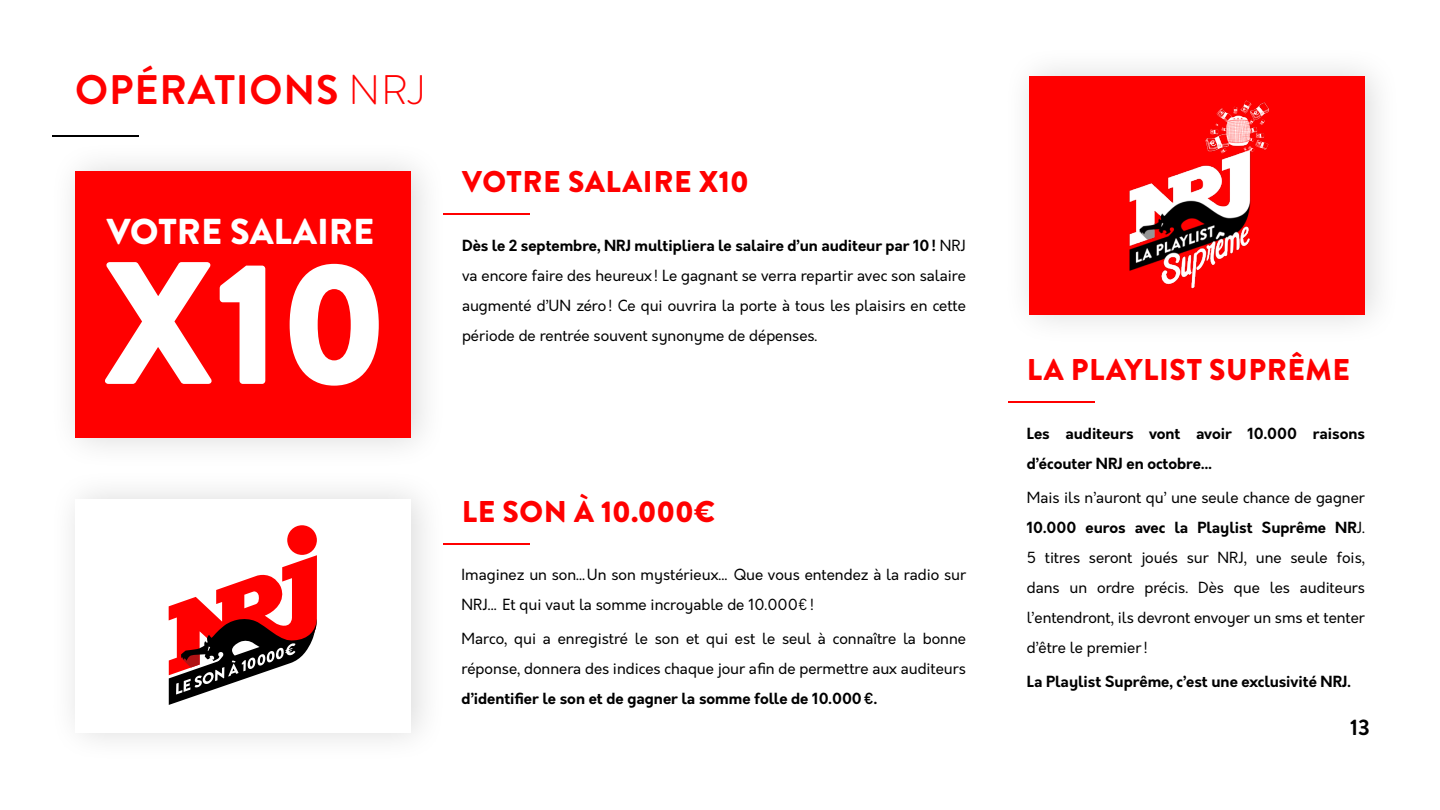
<style>
.page{position:relative;width:1440px;height:810px;background:#fff}
.page>*{position:absolute;margin:0;border:0;box-sizing:border-box;transform-origin:0 0}
.t1{font:900 174px "Brandon Grotesque";color:#fff}
.t2{font:700 41.25px "Brandon Grotesque";letter-spacing:.02em;color:#f00}
.t3{font:900 36px "Brandon Grotesque";color:#fff}
.t4{font:900 30px "Brandon Grotesque";letter-spacing:.02em;color:#f00}
.t5{font:700 22.5px "Brandon Grotesque";color:#000}
.t6{font:15px/30px "Orkney";color:#000;text-align:justify}
.t7{font:700 15px/30px "Orkney";color:#000}
.s1{font-weight:300}
.s2{font-weight:700}
</style>
<div class="page">
<hr style="left:52px;top:135px;width:87px;height:2px;background:#000">
<div style="left:48px;top:139px;width:400px;height:331px;background:#000;opacity:.15"></div>
<div style="left:75px;top:171px;width:336px;height:267px;background:#f00"></div>
<div style="left:48px;top:467px;width:400px;height:297px;background:#fbfbfb"></div>
<div style="left:75px;top:499px;width:336px;height:233px;background:#fff"></div>
<svg style="left:169px;top:525px;width:148px;height:180px"></svg>
<hr style="left:443px;top:214px;width:87px;height:1px;background:#f00">
<hr style="left:443px;top:543px;width:87px;height:2px;background:#f00">
<div style="left:1002px;top:44px;width:400px;height:303px;background:#000;opacity:.15"></div>
<div style="left:1029px;top:76px;width:336px;height:239px;background:#f00"></div>
<hr style="left:1008px;top:401px;width:86px;height:2px;background:#f00">
<img style="left:1129px;top:100px;width:140px;height:189px">
<h2 class="t2" style="left:75px;top:61px;width:351px">OPÉRATIONS <span class="s1">NRJ</span></h2>
<h3 class="t3" style="left:107px;top:206px;width:269px">VOTRE SALAIRE</h3>
<h1 class="t1" style="left:101px;top:201px;width:289px">X10</h1>
<h3 class="t4" style="left:462px;top:161px;width:288px">VOTRE SALAIRE X10</h3>
<p class="t6" style="left:462px;top:231px;width:506px"><span class="s2">Dès le 2 septembre, NRJ multipliera le salaire d’un auditeur par 10!</span> NRJ va encore faire des heureux! Le gagnant se verra repartir avec son salaire augmenté d’UN zéro! Ce qui ouvrira la porte à tous les plaisirs en cette période de rentrée souvent synonyme de dépenses.</p>
<h3 class="t4" style="left:462px;top:491px;width:255px">LE SON À 10.000€</h3>
<p class="t6" style="left:462px;top:560px;width:506px">Imaginez un son…Un son mystérieux… Que vous entendez à la radio sur<br>NRJ… Et qui vaut la somme incroyable de 10.000€!</p>
<p class="t6" style="left:462px;top:624px;width:506px">Marco, qui a enregistré le son et qui est le seul à connaître la bonne réponse, donnera des indices chaque jour afin de permettre aux auditeurs</p>
<p class="t7" style="left:462px;top:684px;width:417px">d’identifier le son et de gagner la somme folle de 10.000€.</p>
<h3 class="t4" style="left:1027px;top:348px;width:325px">LA PLAYLIST SUPRÊME</h3>
<p class="t7" style="left:1027px;top:419px;width:340px">Les auditeurs vont avoir 10.000 raisons d’écouter NRJ en octobre…</p>
<p class="t6" style="left:1027px;top:483px;width:340px">Mais ils n’auront qu’ une seule chance de gagner <span class="s2">10.000 euros avec la Playlist Suprême NR</span>J.<br>5 titres seront joués sur NRJ, une seule fois, dans un ordre précis. Dès que les auditeurs l’entendront, ils devront envoyer un sms et tenter d’être le premier!</p>
<p class="t7" style="left:1027px;top:667px;width:326px">La Playlist Suprême, c’est une exclusivité NRJ.</p>
<h3 class="t5" style="left:1350px;top:712px;width:21px">13</h3>
</div>
